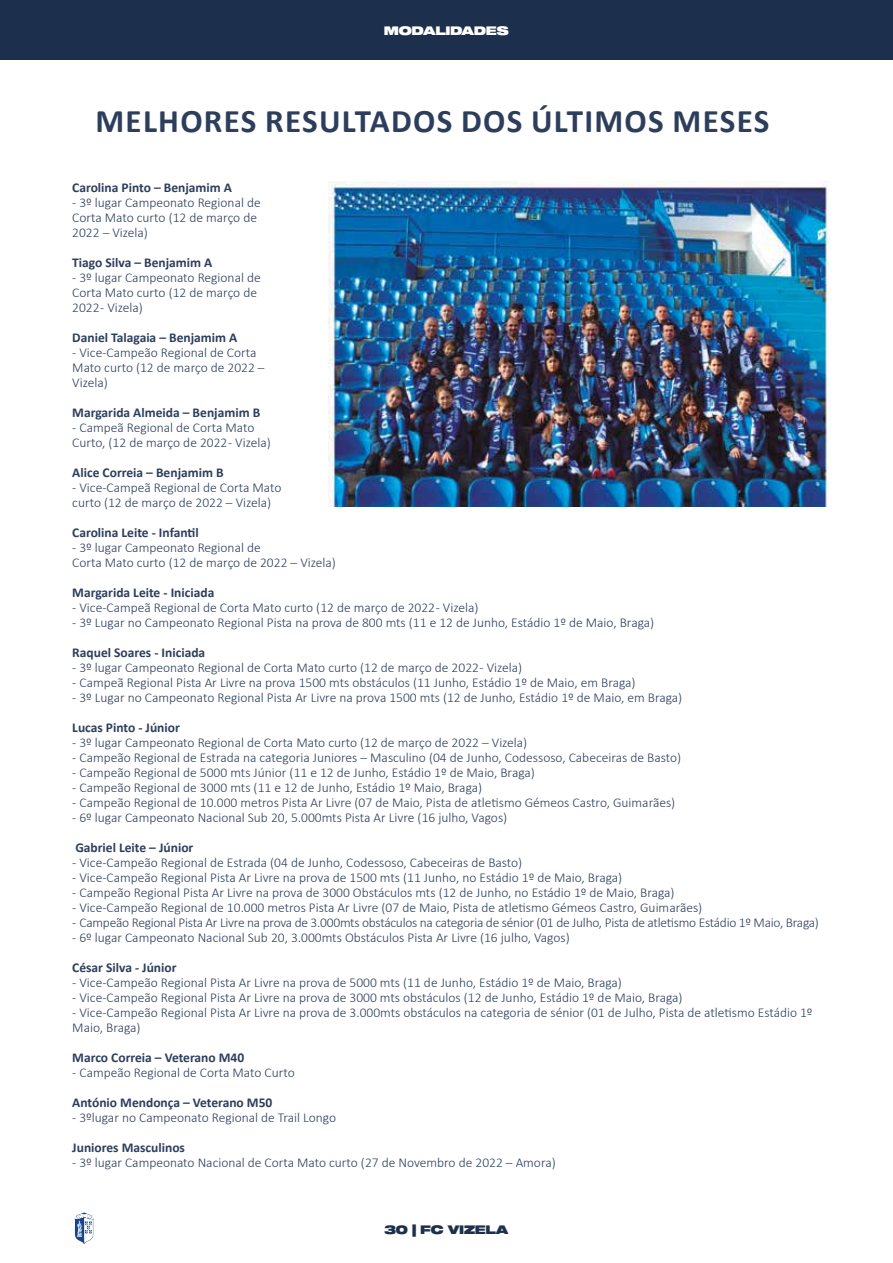
<style>
.page{position:relative;width:893px;height:1263px;background:#fff}
.page>*{position:absolute;margin:0;border:0;box-sizing:border-box;transform-origin:0 0}
.t1{font:700 33px "Calibri";letter-spacing:.04em;color:#2d3e5c}
.t2{font:300 13.5px/15px "Calibri";color:#2d3e5c}
.t3{font:700 13.5px "Calibri";color:#2d3e5c}
.t4{font:300 13.5px "Calibri";letter-spacing:-.02em;color:#2d3e5c}
.t5{font:12px "Sequel 100 Wide 95";color:#1c304e}
.t6{font:12px "Sequel 100 Wide 95";color:#fff}
</style>
<div class="page">
<div style="left:0;top:0;width:893px;height:59px;background:#1c304e"></div>
<svg style="left:74px;top:1212px;width:20px;height:32px"></svg>
<img style="left:329px;top:182px;width:501px;height:325px">
<p class="t6" style="left:384px;top:22px;width:126px">MODALIDADES</p>
<h1 class="t1" style="left:96px;top:98px;width:675px">MELHORES RESULTADOS DOS ÚLTIMOS MESES</h1>
<p class="t3" style="left:72px;top:178px;width:161px">Carolina Pinto – Benjamim A</p>
<p class="t2" style="left:72px;top:195px;width:190px">- 3º lugar Campeonato Regional de<br>Corta Mato curto (12 de março de<br>2022 – Vizela)</p>
<p class="t3" style="left:72px;top:253px;width:142px">Tiago Silva – Benjamim A</p>
<p class="t2" style="left:72px;top:270px;width:190px">- 3º lugar Campeonato Regional de<br>Corta Mato curto (12 de março de<br>2022 - Vizela)</p>
<p class="t3" style="left:72px;top:328px;width:167px">Daniel Talagaia – Benjamim A</p>
<p class="t2" style="left:72px;top:345px;width:194px">- Vice-Campeão Regional de Corta<br>Mato curto (12 de março de 2022 –<br>Vizela)</p>
<p class="t3" style="left:72px;top:403px;width:189px">Margarida Almeida – Benjamim B</p>
<p class="t2" style="left:72px;top:420px;width:200px">- Campeã Regional de Corta Mato<br>Curto, (12 de março de 2022 - Vizela)</p>
<p class="t3" style="left:72px;top:463px;width:153px">Alice Correia – Benjamim B</p>
<p class="t2" style="left:72px;top:480px;width:211px">- Vice-Campeã Regional de Corta Mato curto (12 de março de 2022 – Vizela)</p>
<p class="t3" style="left:72px;top:523px;width:128px">Carolina Leite - Infantil</p>
<p class="t2" style="left:72px;top:540px;width:265px">- 3º lugar Campeonato Regional de<br>Corta Mato curto (12 de março de 2022 – Vizela)</p>
<p class="t3" style="left:72px;top:583px;width:144px">Margarida Leite - Iniciada</p>
<p class="t2" style="left:72px;top:600px;width:408px">- Vice-Campeã Regional de Corta Mato curto (12 de março de 2022 - Vizela)</p>
<p class="t2" style="left:72px;top:615px;width:583px">- 3º Lugar no Campeonato Regional Pista na prova de 800 mts (11 e 12 de Junho, Estádio 1º de Maio, Braga)</p>
<p class="t3" style="left:72px;top:643px;width:135px">Raquel Soares - Iniciada</p>
<p class="t2" style="left:72px;top:660px;width:451px">- 3º lugar Campeonato Regional de Corta Mato curto (12 de março de 2022 - Vizela)</p>
<p class="t2" style="left:72px;top:675px;width:565px">- Campeã Regional Pista Ar Livre na prova 1500 mts obstáculos (11 Junho, Estádio 1º de Maio, em Braga)</p>
<p class="t2" style="left:72px;top:690px;width:611px">- 3º Lugar no Campeonato Regional Pista Ar Livre na prova 1500 mts (12 de Junho, Estádio 1º de Maio, em Braga)</p>
<p class="t3" style="left:72px;top:718px;width:109px">Lucas Pinto - Júnior</p>
<p class="t2" style="left:72px;top:735px;width:457px">- 3º lugar Campeonato Regional de Corta Mato curto (12 de março de 2022 – Vizela)</p>
<p class="t2" style="left:72px;top:750px;width:610px">- Campeão Regional de Estrada na categoria Juniores – Masculino (04 de Junho, Codessoso, Cabeceiras de Basto)</p>
<p class="t2" style="left:72px;top:765px;width:464px">- Campeão Regional de 5000 mts Júnior (11 e 12 de Junho, Estádio 1º de Maio, Braga)</p>
<p class="t2" style="left:72px;top:780px;width:411px">- Campeão Regional de 3000 mts (11 e 12 de Junho, Estádio 1º Maio, Braga)</p>
<p class="t2" style="left:72px;top:795px;width:605px">- Campeão Regional de 10.000 metros Pista Ar Livre (07 de Maio, Pista de atletismo Gémeos Castro, Guimarães)</p>
<p class="t2" style="left:72px;top:810px;width:436px">- 6º lugar Campeonato Nacional Sub 20, 5.000mts Pista Ar Livre (16 julho, Vagos)</p>
<p class="t3" style="left:75px;top:838px;width:120px">Gabriel Leite – Júnior</p>
<p class="t2" style="left:72px;top:855px;width:452px">- Vice-Campeão Regional de Estrada (04 de Junho, Codessoso, Cabeceiras de Basto)</p>
<p class="t2" style="left:72px;top:870px;width:552px">- Vice-Campeão Regional Pista Ar Livre na prova de 1500 mts (11 Junho, no Estádio 1º de Maio, Braga)</p>
<p class="t2" style="left:72px;top:885px;width:604px">- Campeão Regional Pista Ar Livre na prova de 3000 Obstáculos mts (12 de Junho, no Estádio 1º de Maio, Braga)</p>
<p class="t2" style="left:72px;top:900px;width:632px">- Vice-Campeão Regional de 10.000 metros Pista Ar Livre (07 de Maio, Pista de atletismo Gémeos Castro, Guimarães)</p>
<p class="t4" style="left:72px;top:914px;width:748px">- Campeão Regional Pista Ar Livre na prova de 3.000mts obstáculos na categoria de sénior (01 de Julho, Pista de atletismo Estádio 1º Maio, Braga)</p>
<p class="t2" style="left:72px;top:930px;width:499px">- 6º lugar Campeonato Nacional Sub 20, 3.000mts Obstáculos Pista Ar Livre (16 julho, Vagos)</p>
<p class="t3" style="left:72px;top:958px;width:106px">César Silva - Júnior</p>
<p class="t2" style="left:72px;top:975px;width:551px">- Vice-Campeão Regional Pista Ar Livre na prova de 5000 mts (11 de Junho, Estádio 1º de Maio, Braga)</p>
<p class="t2" style="left:72px;top:990px;width:612px">- Vice-Campeão Regional Pista Ar Livre na prova de 3000 mts obstáculos (12 de Junho, Estádio 1º de Maio, Braga)</p>
<p class="t2" style="left:72px;top:1005px;width:742px">- Vice-Campeão Regional Pista Ar Livre na prova de 3.000mts obstáculos na categoria de sénior (01 de Julho, Pista de atletismo Estádio 1º<br>Maio, Braga)</p>
<p class="t3" style="left:72px;top:1048px;width:173px">Marco Correia – Veterano M40</p>
<p class="t2" style="left:72px;top:1065px;width:224px">- Campeão Regional de Corta Mato Curto</p>
<p class="t3" style="left:72px;top:1093px;width:202px">António Mendonça – Veterano M50</p>
<p class="t2" style="left:72px;top:1110px;width:265px">- 3ºlugar no Campeonato Regional de Trail Longo</p>
<p class="t3" style="left:72px;top:1138px;width:114px">Juniores Masculinos</p>
<p class="t2" style="left:72px;top:1155px;width:485px">- 3º lugar Campeonato Nacional de Corta Mato curto (27 de Novembro de 2022 – Amora)</p>
<p class="t5" style="left:384px;top:1221px;width:126px">30 | FC VIZELA</p>
</div>
